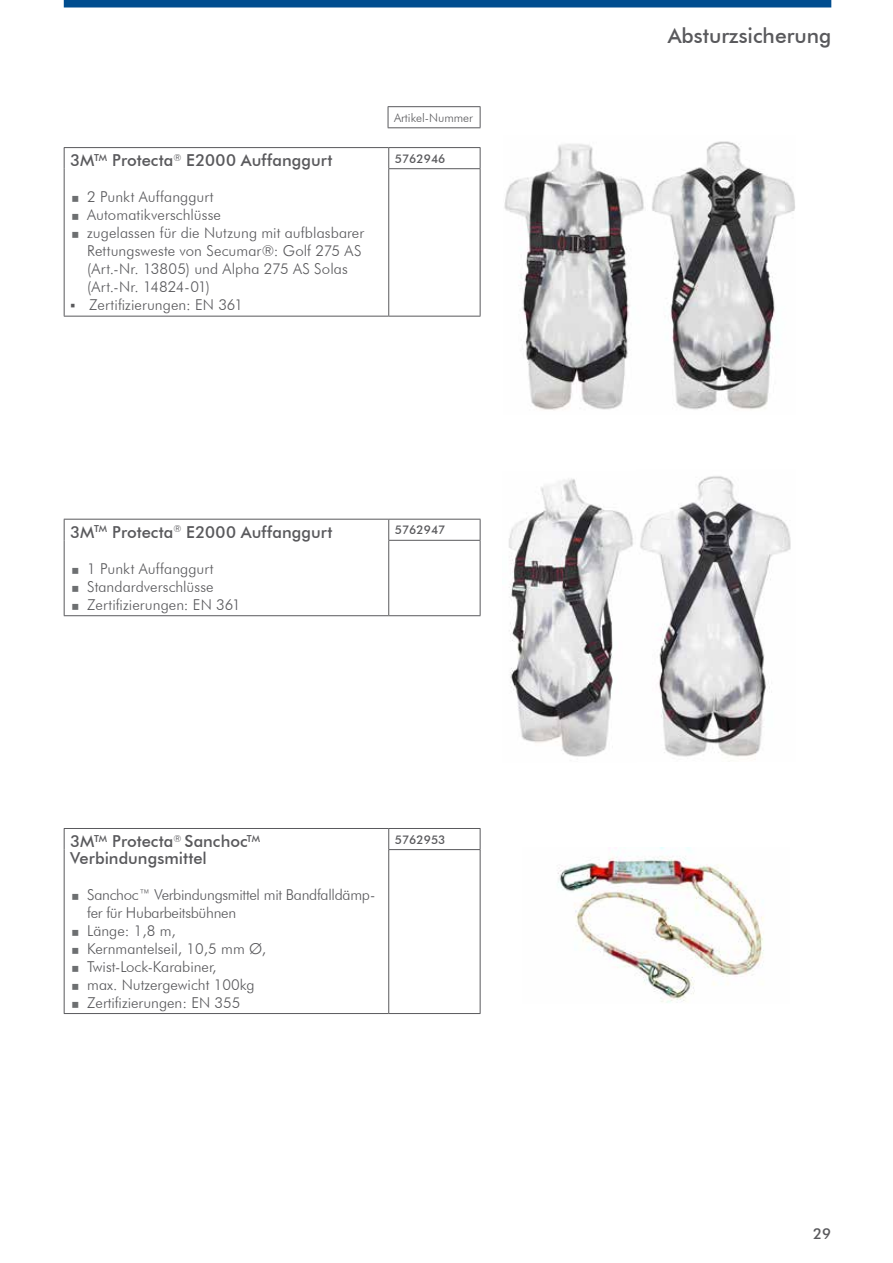
<style>
.page{position:relative;width:893px;height:1263px;background:#fff}
.page>*{position:absolute;margin:0;border:0;box-sizing:border-box;transform-origin:0 0}
.t1{font:500 21px "Futura BT";color:#59595c}
.t2{font:500 16.5px/16.5px "Futura BT";letter-spacing:.005em;color:#59595c}
.t3{font:300 15px/18px "Futura BT";color:#59595c}
.t4{font:500 15px "Futura BT";color:#59595c}
.t5{font:500 12px "Futura BT";color:#59595c}
.t6{font:300 12px "Futura BT";color:#59595c}
</style>
<div class="page">
<img style="left:509px;top:476px;width:282px;height:286px">
<img style="left:504px;top:141px;width:291px;height:269px">
<hr style="left:64px;top:147px;width:325px;height:1px;background:#59595c">
<svg style="left:64px;top:148px;width:1px;height:21px"></svg>
<hr style="left:64px;top:169px;width:1px;height:147px;background:#59595c">
<hr style="left:64px;top:316px;width:325px;height:1px;background:#59595c">
<hr style="left:389px;top:147px;width:91px;height:1px;background:#59595c">
<svg style="left:388px;top:148px;width:1px;height:20px"></svg>
<svg style="left:480px;top:148px;width:1px;height:20px"></svg>
<hr style="left:388px;top:168px;width:92px;height:1px;background:#59595c">
<hr style="left:388px;top:169px;width:1px;height:147px;background:#59595c">
<hr style="left:480px;top:169px;width:1px;height:147px;background:#59595c">
<hr style="left:389px;top:316px;width:91px;height:1px;background:#59595c">
<hr style="left:64px;top:519px;width:325px;height:1px;background:#59595c">
<svg style="left:64px;top:519px;width:1px;height:21px"></svg>
<hr style="left:64px;top:540px;width:1px;height:75px;background:#59595c">
<hr style="left:64px;top:615px;width:325px;height:1px;background:#59595c">
<hr style="left:389px;top:519px;width:91px;height:1px;background:#59595c">
<svg style="left:388px;top:519px;width:1px;height:21px"></svg>
<svg style="left:480px;top:519px;width:1px;height:21px"></svg>
<hr style="left:388px;top:540px;width:92px;height:1px;background:#59595c">
<hr style="left:388px;top:541px;width:1px;height:74px;background:#59595c">
<hr style="left:480px;top:541px;width:1px;height:74px;background:#59595c">
<hr style="left:389px;top:615px;width:91px;height:1px;background:#59595c">
<img style="left:557px;top:847px;width:207px;height:156px">
<hr style="left:64px;top:828px;width:325px;height:1px;background:#59595c">
<svg style="left:64px;top:829px;width:1px;height:20px"></svg>
<hr style="left:64px;top:849px;width:1px;height:164px;background:#59595c">
<hr style="left:64px;top:1013px;width:325px;height:1px;background:#59595c">
<hr style="left:389px;top:828px;width:91px;height:1px;background:#59595c">
<svg style="left:388px;top:829px;width:1px;height:20px"></svg>
<svg style="left:480px;top:829px;width:1px;height:20px"></svg>
<hr style="left:388px;top:849px;width:92px;height:1px;background:#59595c">
<hr style="left:388px;top:850px;width:1px;height:163px;background:#59595c">
<hr style="left:480px;top:850px;width:1px;height:163px;background:#59595c">
<hr style="left:389px;top:1013px;width:91px;height:1px;background:#59595c">
<hr style="left:388px;top:106px;width:92px;height:1px;background:#59595c">
<svg style="left:388px;top:107px;width:1px;height:20px"></svg>
<svg style="left:480px;top:107px;width:1px;height:20px"></svg>
<hr style="left:388px;top:127px;width:92px;height:1px;background:#59595c">
<svg style="left:64px;top:0;width:767px;height:8px;background:#0f5895"></svg>
<p class="t2" style="left:70px;top:152px;width:264px">3M<sup>TM</sup> Protecta<sup>®</sup> E2000 Auffanggurt</p>
<p class="t3" style="left:87px;top:188px;width:279px">2 Punkt Auffanggurt<br>Automatikverschlüsse<br>zugelassen für die Nutzung mit aufblasbarer<br>Rettungsweste von Secumar®: Golf 275 AS (Art.-Nr. 13805) und Alpha 275 AS Solas (Art.-Nr. 14824-01)<br>Zertifizierungen: EN 361</p>
<p class="t6" style="left:394px;top:110px;width:81px">Artikel-Nummer</p>
<p class="t5" style="left:395px;top:151px;width:52px">5762946</p>
<p class="t2" style="left:70px;top:523px;width:264px">3M<sup>TM</sup> Protecta<sup>®</sup> E2000 Auffanggurt</p>
<p class="t3" style="left:87px;top:559px;width:155px">1 Punkt Auffanggurt<br>Standardverschlüsse<br>Zertifizierungen: EN 361</p>
<p class="t5" style="left:395px;top:523px;width:52px">5762947</p>
<p class="t2" style="left:70px;top:833px;width:192px">3M<sup>TM</sup> Protecta<sup>®</sup> Sanchoc<sup>TM<br></sup>Verbindungsmittel</p>
<p class="t3" style="left:87px;top:885px;width:290px">Sanchoc™ Verbindungsmittel mit Bandfalldämp&shy;fer für Hubarbeitsbühnen<br>Länge: 1,8 m,<br>Kernmantelseil, 10,5 mm Ø,<br>Twist-Lock-Karabiner,<br>max. Nutzergewicht 100kg<br>Zertifizierungen: EN 355</p>
<p class="t5" style="left:395px;top:832px;width:52px">5762953</p>
<h1 class="t1" style="left:668px;top:23px;width:165px">Absturzsicherung</h1>
<p class="t4" style="left:813px;top:1224px;width:20px">29</p>
</div>
